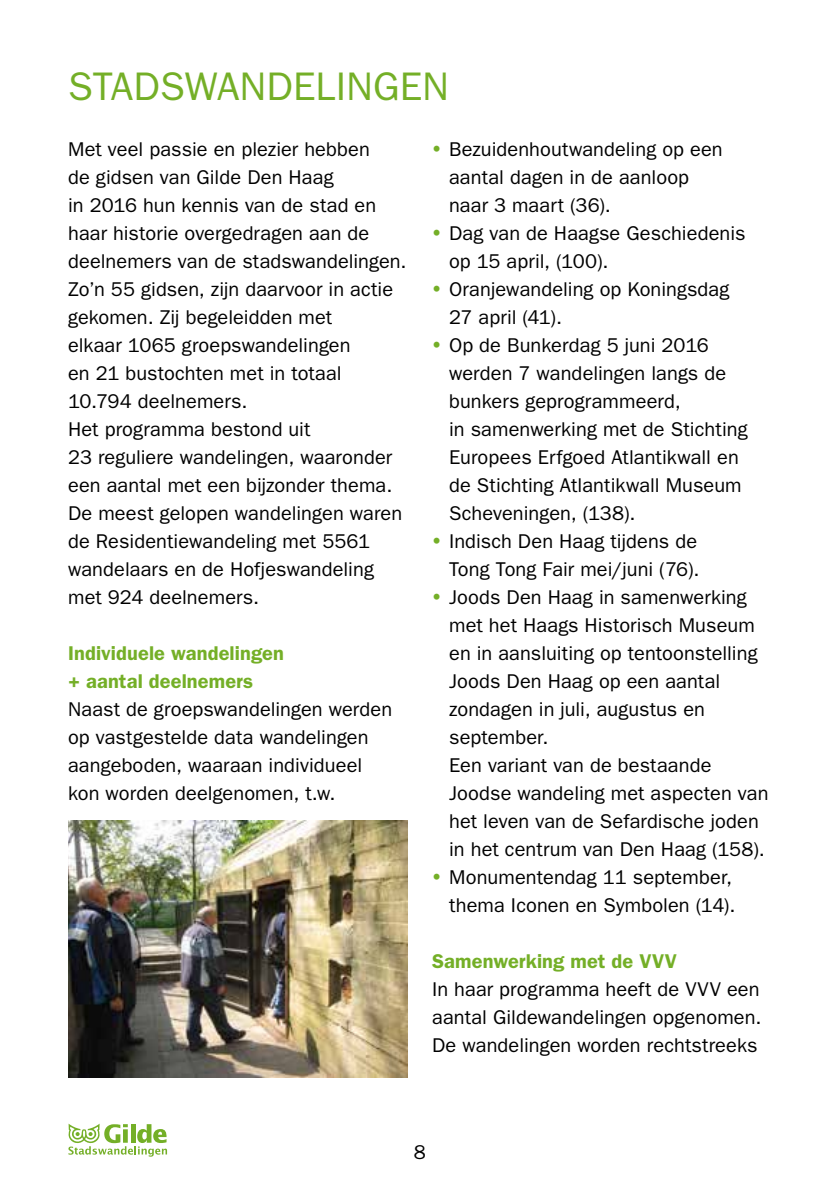
<style>
.page{position:relative;width:840px;height:1191px;background:#fff}
.page>*{position:absolute;margin:0;border:0;box-sizing:border-box;transform-origin:0 0}
.t1{font:40px "ITC Franklin Gothic Std";color:#74af27}
.t2{font:20px/28px "ITC Franklin Gothic Std";letter-spacing:.005em;color:#000}
.t3{font:600 20px/28px "ITC Franklin Gothic Std";letter-spacing:.005em;color:#74af27}
.s1{color:#74af27}
</style>
<div class="page">
<svg style="left:68px;top:1123px;width:99px;height:33px"></svg>
<img style="left:68px;top:821px;width:339px;height:256px">
<h1 class="t1" style="left:68px;top:63px;width:382px">STADSWANDELINGEN</h1>
<p class="t2" style="left:68px;top:135px;width:340px">Met veel passie en plezier hebben<br>de gidsen van Gilde Den Haag<br>in 2016 hun kennis van de stad en haar historie overgedragen aan de deelnemers van de stadswandelingen.<br>Zo’n 55 gidsen, zijn daarvoor in actie gekomen. Zij begeleidden met<br>elkaar 1065 groepswandelingen<br>en 21 bustochten met in totaal<br>10.794 deelnemers.<br>Het programma bestond uit<br>23 reguliere wandelingen, waaronder een aantal met een bijzonder thema.<br>De meest gelopen wandelingen waren de Residentiewandeling met 5561 wandelaars en de Hofjeswandeling met 924 deelnemers.</p>
<p class="t3" style="left:68px;top:639px;width:217px">Individuele wandelingen + aantal deelnemers</p>
<p class="t2" style="left:68px;top:695px;width:325px">Naast de groepswandelingen werden op vastgestelde data wandelingen aangeboden, waaraan individueel kon worden deelgenomen, t.w.</p>
<p class="t2" style="left:449px;top:135px;width:275px;text-indent:-17px"><span class="s1">•</span> Bezuidenhoutwandeling op een aantal dagen in de aanloop naar 3 maart (36).</p>
<p class="t2" style="left:449px;top:219px;width:298px;text-indent:-17px"><span class="s1">•</span> Dag van de Haagse Geschiedenis op 15 april, (100).</p>
<p class="t2" style="left:449px;top:275px;width:282px;text-indent:-17px"><span class="s1">•</span> Oranjewandeling op Koningsdag<br>27 april (41).</p>
<p class="t2" style="left:449px;top:331px;width:300px;text-indent:-17px"><span class="s1">•</span> Op de Bunkerdag 5 juni 2016 werden 7 wandelingen langs de bunkers geprogrammeerd,<br>in samenwerking met de Stichting<br>Europees Erfgoed Atlantikwall en de Stichting Atlantikwall Museum<br>Scheveningen, (138).</p>
<p class="t2" style="left:432px;top:527px;width:269px;text-align:right"><span class="s1">•</span> Indisch Den Haag tijdens de<br>Tong Tong Fair mei/juni (76).</p>
<p class="t2" style="left:449px;top:583px;width:321px;text-indent:-17px"><span class="s1">•</span> Joods Den Haag in samenwerking met het Haags Historisch Museum en in aansluiting op tentoonstelling<br>Joods Den Haag op een aantal zondagen in juli, augustus en september.<br>Een variant van de bestaande<br>Joodse wandeling met aspecten van het leven van de Sefardische joden in het centrum van Den Haag (158).</p>
<p class="t2" style="left:432px;top:863px;width:304px;text-align:right"><span class="s1">•</span> Monumentendag 11 september, thema Iconen en Symbolen (14).</p>
<p class="t3" style="left:432px;top:947px;width:246px">Samenwerking met de VVV</p>
<p class="t2" style="left:432px;top:975px;width:330px;text-align:justify">In haar programma heeft de VVV een aantal Gildewandelingen opgenomen.<br>De wandelingen worden rechtstreeks</p>
<p class="t2" style="left:414px;top:1138px;width:13px">8</p>
</div>
